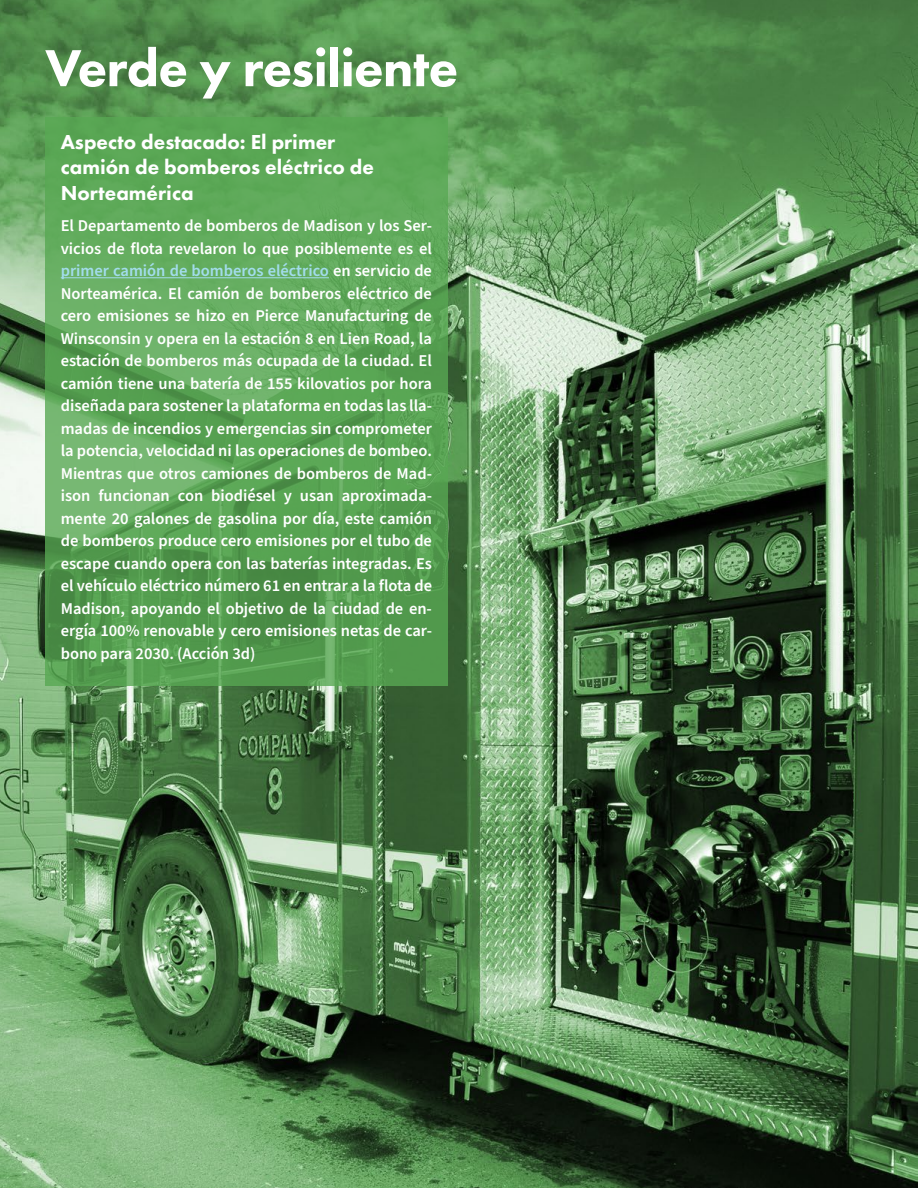
<style>
.page{position:relative;width:918px;height:1188px;background:#fff}
.page>*{position:absolute;margin:0;border:0;box-sizing:border-box;transform-origin:0 0}
.t1{font:800 54px "Futura PT";letter-spacing:-.015em;color:#fff}
.t2{font:800 21px/25.5px "Futura PT";color:#fff}
.t3{font:600 16.5px/22.5px "Source Sans Pro";color:#fff;text-align:justify}
.s1{color:#a2dceb}
</style>
<div class="page">
<img style="left:0;top:0;width:918px;height:1188px">
<svg style="left:45px;top:117px;width:403px;height:568px;background:#5ca557"></svg>
<hr style="left:61px;top:278px;width:268px;height:1px;background:#a2dceb">
<h1 class="t1" style="left:45px;top:34px;width:415px">Verde y resiliente</h1>
<p class="t2" style="left:61px;top:129px;width:315px">Aspecto destacado: El primer camión de bomberos eléctrico de<br>Norteamérica</p>
<p class="t3" style="left:61px;top:215px;width:373px">El Departamento de bomberos de Madison y los Ser&shy;vicios de flota revelaron lo que posiblemente es el <span class="s1">primer camión de bomberos eléctrico</span> en servicio de Norteamérica. El camión de bomberos eléctrico de cero emisiones se hizo en Pierce Manufacturing de Winsconsin y opera en la estación 8 en Lien Road, la estación de bomberos más ocupada de la ciudad. El camión tiene una batería de 155 kilovatios por hora diseñada para sostener la plataforma en todas las lla&shy;madas de incendios y emergencias sin comprometer la potencia, velocidad ni las operaciones de bombeo.<br>Mientras que otros camiones de bomberos de Mad&shy;ison funcionan con biodiésel y usan aproximada&shy;mente 20 galones de gasolina por día, este camión de bomberos produce cero emisiones por el tubo de escape cuando opera con las baterías integradas. Es el vehículo eléctrico número 61 en entrar a la flota de Madison, apoyando el objetivo de la ciudad de en&shy;ergía 100% renovable y cero emisiones netas de car&shy;bono para 2030. (Acción 3d)</p>
</div>
